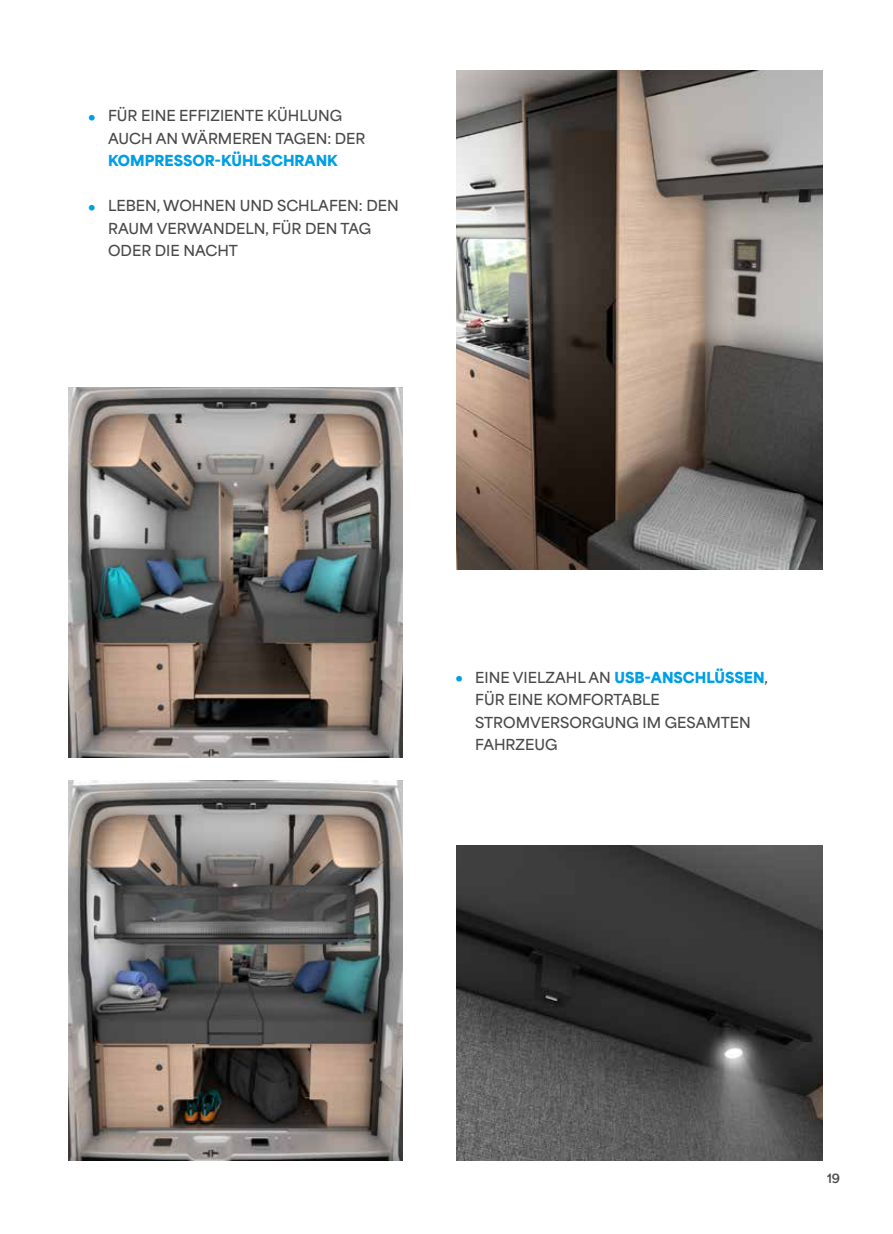
<style>
.page{position:relative;width:893px;height:1234px;background:#fff}
.page>*{position:absolute;margin:0;border:0;box-sizing:border-box;transform-origin:0 0}
.t1{font:600 14.25px/22.5px "Area Normal";color:#4a4a49}
.t2{font:900 14.25px "Area Normal";color:#009fe3}
.t3{font:700 12px "Area Normal";color:#4a4a49}
.s1{font-weight:900;font-size:10.95px;color:#009fe3}
.s2{font-weight:900;color:#009fe3}
</style>
<div class="page">
<img style="left:456px;top:70px;width:367px;height:499px">
<img style="left:456px;top:845px;width:367px;height:315px">
<img style="left:68px;top:780px;width:335px;height:380px">
<img style="left:68px;top:387px;width:335px;height:370px">
<p class="t1" style="left:108px;top:103px;width:259px;text-indent:-19px"><span class="s1">●</span> FÜR EINE EFFIZIENTE KÜHLUNG<br>AUCH AN WÄRMEREN TAGEN: DER</p>
<p class="t2" style="left:108px;top:148px;width:231px">KOMPRESSOR-KÜHLSCHRANK</p>
<p class="t1" style="left:108px;top:193px;width:292px;text-indent:-19px"><span class="s1">●</span> LEBEN, WOHNEN UND SCHLAFEN: DEN<br>RAUM VERWANDELN, FÜR DEN TAG<br>ODER DIE NACHT</p>
<p class="t1" style="left:475px;top:664px;width:294px;text-indent:-19px"><span class="s1">●</span> EINE VIELZAHL AN <span class="s2">USB-ANSCHLÜSSEN</span>,<br>FÜR EINE KOMFORTABLE<br>STROMVERSORGUNG IM GESAMTEN<br>FAHRZEUG</p>
<p class="t3" style="left:827px;top:1167px;width:15px">19</p>
</div>
